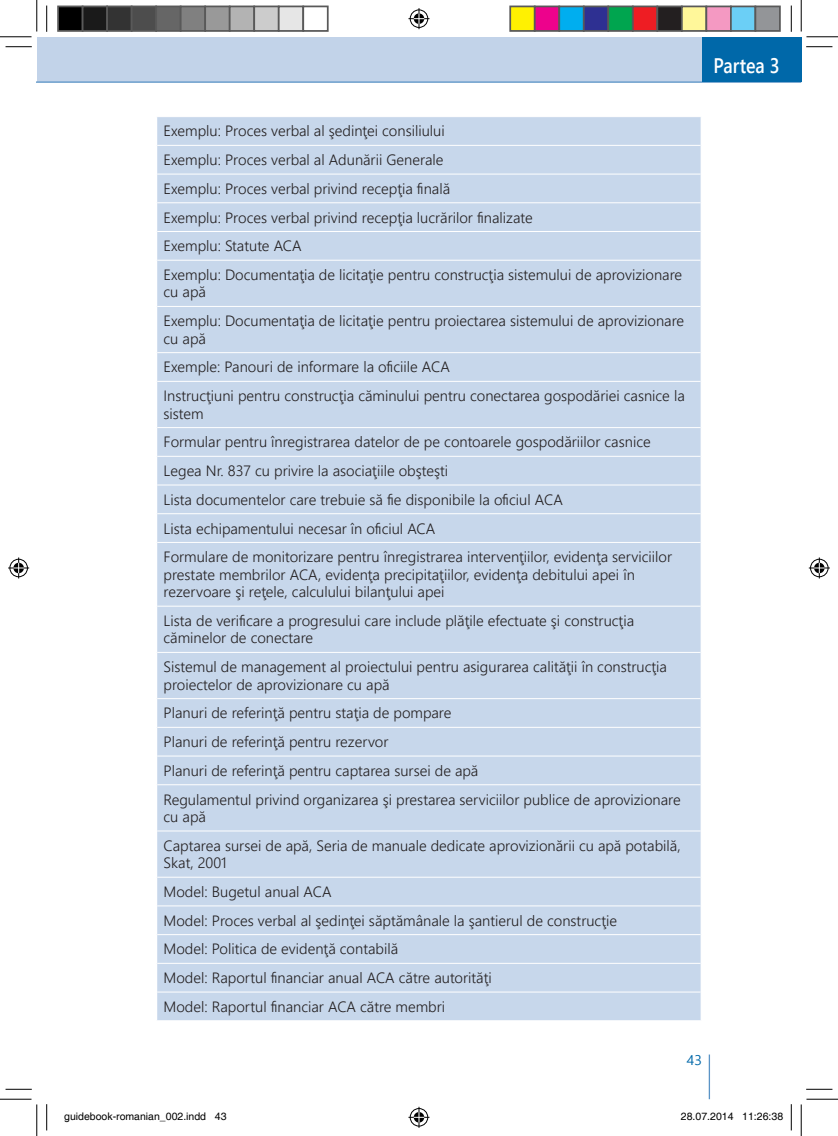
<style>
.page{position:relative;width:838px;height:1136px;background:#fff}
.page>*{position:absolute;margin:0;border:0;box-sizing:border-box;transform-origin:0 0}
.Part_No_01{font:600 21px "Segoe UI";color:#fff;scale:.85 1}
.Table_Body_01{font:300 14.88px/17.5px "Segoe UI";color:#231f20}
.t1{font:14px "Segoe UI";color:#0068a9}
.t2{font:10.5px "Helvetica";color:#000}
</style>
<div class="page">
<hr style="left:708px;top:1054px;width:2px;height:44px;background:#5b94c6">
<div style="left:37px;top:37px;width:764px;height:44px;background:#c2d3e9"></div>
<hr style="left:37px;top:81px;width:764px;height:2px;background:#5b94c6">
<div style="left:701px;top:37px;width:100px;height:44px;background:#0068a9"></div>
<div style="left:157px;top:117px;width:543px;height:902px;background:#c7d7eb"></div>
<svg style="left:700px;top:117px;width:1px;height:143px"></svg>
<svg style="left:700px;top:352px;width:1px;height:29px"></svg>
<svg style="left:700px;top:427px;width:1px;height:115px"></svg>
<svg style="left:700px;top:698px;width:1px;height:86px"></svg>
<svg style="left:700px;top:876px;width:1px;height:143px"></svg>
<hr style="left:157px;top:145px;width:543px;height:1px;background:#fff">
<hr style="left:157px;top:173px;width:543px;height:1px;background:#fff">
<hr style="left:157px;top:202px;width:543px;height:1px;background:#fff">
<hr style="left:157px;top:231px;width:543px;height:1px;background:#fff">
<hr style="left:157px;top:260px;width:543px;height:1px;background:#fff">
<hr style="left:157px;top:306px;width:543px;height:1px;background:#fff">
<hr style="left:157px;top:352px;width:543px;height:1px;background:#fff">
<hr style="left:157px;top:381px;width:543px;height:1px;background:#fff">
<hr style="left:157px;top:427px;width:543px;height:1px;background:#fff">
<hr style="left:157px;top:455px;width:543px;height:1px;background:#fff">
<hr style="left:157px;top:484px;width:543px;height:1px;background:#fff">
<hr style="left:157px;top:513px;width:543px;height:1px;background:#fff">
<hr style="left:157px;top:542px;width:543px;height:1px;background:#fff">
<hr style="left:157px;top:605px;width:543px;height:1px;background:#fff">
<hr style="left:157px;top:651px;width:543px;height:1px;background:#fff">
<hr style="left:157px;top:698px;width:543px;height:1px;background:#fff">
<hr style="left:157px;top:726px;width:543px;height:1px;background:#fff">
<hr style="left:157px;top:755px;width:543px;height:1px;background:#fff">
<hr style="left:157px;top:784px;width:543px;height:1px;background:#fff">
<hr style="left:157px;top:830px;width:543px;height:1px;background:#fff">
<hr style="left:157px;top:876px;width:543px;height:1px;background:#fff">
<hr style="left:157px;top:905px;width:543px;height:1px;background:#fff">
<hr style="left:157px;top:933px;width:543px;height:1px;background:#fff">
<hr style="left:157px;top:962px;width:543px;height:1px;background:#fff">
<hr style="left:157px;top:991px;width:543px;height:1px;background:#fff">
<svg style="left:6px;top:46px;width:26px;height:1px"></svg>
<svg style="left:806px;top:46px;width:26px;height:1px"></svg>
<svg style="left:6px;top:1088px;width:26px;height:1px"></svg>
<svg style="left:806px;top:1088px;width:26px;height:1px"></svg>
<svg style="left:46px;top:6px;width:1px;height:26px"></svg>
<svg style="left:46px;top:1104px;width:1px;height:26px"></svg>
<svg style="left:790px;top:6px;width:1px;height:26px"></svg>
<svg style="left:790px;top:1104px;width:1px;height:26px"></svg>
<hr style="left:0;top:36px;width:32px;height:1px;background:#000">
<hr style="left:806px;top:36px;width:31px;height:1px;background:#000">
<hr style="left:0;top:1098px;width:32px;height:1px;background:#000">
<hr style="left:806px;top:1098px;width:31px;height:1px;background:#000">
<hr style="left:36px;top:0;width:1px;height:31px;background:#000">
<hr style="left:36px;top:1104px;width:1px;height:31px;background:#000">
<hr style="left:800px;top:0;width:1px;height:31px;background:#000">
<hr style="left:800px;top:1104px;width:1px;height:31px;background:#000">
<svg style="left:408px;top:8px;width:21px;height:21px"></svg>
<svg style="left:408px;top:1106px;width:21px;height:21px"></svg>
<svg style="left:8px;top:557px;width:21px;height:21px"></svg>
<svg style="left:808px;top:557px;width:21px;height:21px"></svg>
<div style="left:58px;top:6px;width:25px;height:25px;background:#000"></div>
<div style="left:57px;top:6px;width:26px;height:26px;border:2px solid #595959"></div>
<div style="left:83px;top:6px;width:24px;height:25px;background:#1a1a1a"></div>
<div style="left:82px;top:6px;width:26px;height:26px;border:2px solid #595959"></div>
<div style="left:107px;top:6px;width:25px;height:25px;background:#333"></div>
<div style="left:106px;top:6px;width:26px;height:26px;border:2px solid #595959"></div>
<div style="left:132px;top:6px;width:24px;height:25px;background:#4d4d4d"></div>
<div style="left:131px;top:6px;width:26px;height:26px;border:2px solid #595959"></div>
<div style="left:156px;top:6px;width:25px;height:25px;background:#666"></div>
<div style="left:155px;top:6px;width:26px;height:26px;border:2px solid #595959"></div>
<div style="left:181px;top:6px;width:24px;height:25px;background:#808080"></div>
<div style="left:180px;top:6px;width:26px;height:26px;border:2px solid #595959"></div>
<div style="left:205px;top:6px;width:25px;height:25px;background:#999"></div>
<div style="left:204px;top:6px;width:26px;height:26px;border:2px solid #595959"></div>
<div style="left:230px;top:6px;width:24px;height:25px;background:#b3b3b3"></div>
<div style="left:229px;top:6px;width:26px;height:26px;border:2px solid #595959"></div>
<div style="left:254px;top:6px;width:25px;height:25px;background:#ccc"></div>
<div style="left:253px;top:6px;width:26px;height:26px;border:2px solid #595959"></div>
<div style="left:279px;top:6px;width:24px;height:25px;background:#e6e6e6"></div>
<div style="left:278px;top:6px;width:26px;height:26px;border:2px solid #595959"></div>
<div style="left:302px;top:6px;width:26px;height:26px;border:2px solid #595959"></div>
<div style="left:510px;top:6px;width:24px;height:25px;background:#fff101"></div>
<div style="left:509px;top:6px;width:26px;height:26px;border:2px solid #595959"></div>
<div style="left:534px;top:6px;width:25px;height:25px;background:#ed028c"></div>
<div style="left:534px;top:6px;width:26px;height:26px;border:2px solid #595959"></div>
<div style="left:559px;top:6px;width:24px;height:25px;background:#00aeef"></div>
<div style="left:558px;top:6px;width:26px;height:26px;border:2px solid #595959"></div>
<div style="left:583px;top:6px;width:25px;height:25px;background:#2e3092"></div>
<div style="left:583px;top:6px;width:26px;height:26px;border:2px solid #595959"></div>
<div style="left:608px;top:6px;width:24px;height:25px;background:#00a54f"></div>
<div style="left:607px;top:6px;width:26px;height:26px;border:2px solid #595959"></div>
<div style="left:632px;top:6px;width:25px;height:25px;background:#ee1d23"></div>
<div style="left:632px;top:6px;width:26px;height:26px;border:2px solid #595959"></div>
<div style="left:657px;top:6px;width:24px;height:25px;background:#231f20"></div>
<div style="left:656px;top:6px;width:26px;height:26px;border:2px solid #595959"></div>
<div style="left:681px;top:6px;width:25px;height:25px;background:#fff79a"></div>
<div style="left:681px;top:6px;width:26px;height:26px;border:2px solid #595959"></div>
<div style="left:706px;top:6px;width:24px;height:25px;background:#f499c2"></div>
<div style="left:705px;top:6px;width:26px;height:26px;border:2px solid #595959"></div>
<div style="left:730px;top:6px;width:25px;height:25px;background:#6bcff6"></div>
<div style="left:730px;top:6px;width:26px;height:26px;border:2px solid #595959"></div>
<div style="left:755px;top:6px;width:24px;height:25px;background:#939598"></div>
<div style="left:754px;top:6px;width:26px;height:26px;border:2px solid #595959"></div>
<p class="Part_No_01" style="left:713px;top:49px;width:80px">Partea 3</p>
<p class="Table_Body_01" style="left:163px;top:122px;width:283px">Exemplu: Proces verbal al şedinţei consiliului</p>
<p class="Table_Body_01" style="left:163px;top:151px;width:281px">Exemplu: Proces verbal al Adunării Generale</p>
<p class="Table_Body_01" style="left:163px;top:179px;width:288px">Exemplu: Proces verbal privind recepţia finală</p>
<p class="Table_Body_01" style="left:163px;top:208px;width:370px">Exemplu: Proces verbal privind recepţia lucrărilor finalizate</p>
<p class="Table_Body_01" style="left:163px;top:237px;width:140px">Exemplu: Statute ACA</p>
<p class="Table_Body_01" style="left:163px;top:265px;width:520px">Exemplu: Documentaţia de licitaţie pentru construcţia sistemului de aprovizionare cu apă</p>
<p class="Table_Body_01" style="left:163px;top:311px;width:522px">Exemplu: Documentaţia de licitaţie pentru proiectarea sistemului de aprovizionare cu apă</p>
<p class="Table_Body_01" style="left:163px;top:358px;width:288px">Exemple: Panouri de informare la oficiile ACA</p>
<p class="Table_Body_01" style="left:163px;top:386px;width:522px">Instrucţiuni pentru construcţia căminului pentru conectarea gospodăriei casnice la sistem</p>
<p class="Table_Body_01" style="left:163px;top:433px;width:488px">Formular pentru înregistrarea datelor de pe contoarele gospodăriilor casnice</p>
<p class="Table_Body_01" style="left:163px;top:461px;width:286px">Legea Nr. 837 cu privire la asociaţiile obşteşti</p>
<p class="Table_Body_01" style="left:163px;top:490px;width:400px">Lista documentelor care trebuie să fie disponibile la oficiul ACA</p>
<p class="Table_Body_01" style="left:163px;top:519px;width:273px">Lista echipamentului necesar în oficiul ACA</p>
<p class="Table_Body_01" style="left:163px;top:547px;width:510px">Formulare de monitorizare pentru înregistrarea intervenţiilor, evidenţa serviciilor prestate membrilor ACA, evidenţa precipitaţiilor, evidenţa debitului apei în rezervoare şi reţele, calculului bilanţului apei</p>
<p class="Table_Body_01" style="left:163px;top:611px;width:472px">Lista de verificare a progresului care include plăţile efectuate şi construcţia căminelor de conectare</p>
<p class="Table_Body_01" style="left:163px;top:657px;width:505px">Sistemul de management al proiectului pentru asigurarea calităţii în construcţia proiectelor de aprovizionare cu apă</p>
<p class="Table_Body_01" style="left:163px;top:703px;width:289px">Planuri de referinţă pentru staţia de pompare</p>
<p class="Table_Body_01" style="left:163px;top:732px;width:226px">Planuri de referinţă pentru rezervor</p>
<p class="Table_Body_01" style="left:163px;top:761px;width:316px">Planuri de referinţă pentru captarea sursei de apă</p>
<p class="Table_Body_01" style="left:163px;top:789px;width:518px">Regulamentul privind organizarea şi prestarea serviciilor publice de aprovizionare cu apă</p>
<p class="Table_Body_01" style="left:163px;top:836px;width:518px">Captarea sursei de apă, Seria de manuale dedicate aprovizionării cu apă potabilă,<br>Skat, 2001</p>
<p class="Table_Body_01" style="left:163px;top:882px;width:169px">Model: Bugetul anual ACA</p>
<p class="Table_Body_01" style="left:163px;top:910px;width:455px">Model: Proces verbal al şedinţei săptămânale la şantierul de construcţie</p>
<p class="Table_Body_01" style="left:163px;top:939px;width:236px">Model: Politica de evidenţă contabilă</p>
<p class="Table_Body_01" style="left:163px;top:968px;width:329px">Model: Raportul financiar anual ACA către autorităţi</p>
<p class="Table_Body_01" style="left:163px;top:997px;width:283px">Model: Raportul financiar ACA către membri</p>
<p class="t1" style="left:686px;top:1048px;width:17px">43</p>
<p class="t2" style="left:64px;top:1109px;width:164px">guidebook-romanian_002.indd 43</p>
<p class="t2" style="left:681px;top:1109px;width:104px">28.07.2014 11:26:38</p>
</div>
